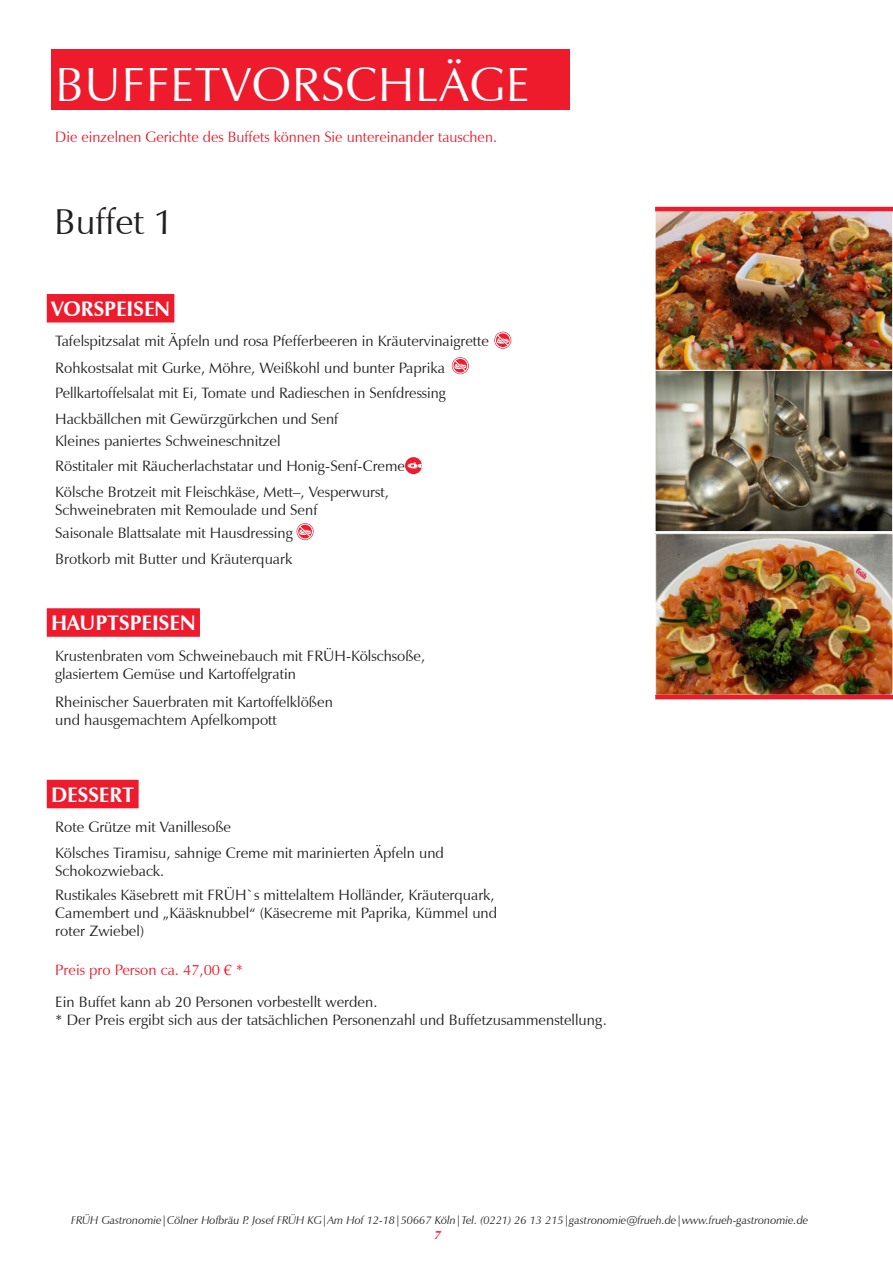
<style>
.page{position:relative;width:893px;height:1263px;background:#fff}
.page>*{position:absolute;margin:0;border:0;box-sizing:border-box;transform-origin:0 0}
.t1{font:48px "Zapf Humanist 601 BT";letter-spacing:.015em;color:#fff}
.t2{font:36px "Zapf Humanist 601 BT";color:#231f20}
.t3{font:700 21px "Zapf Humanist 601 BT";color:#fff}
.t4{font:15px/25.5px "Zapf Humanist 601 BT";color:#231f20}
.t5{font:15px "Zapf Humanist 601 BT";color:#ee1b2d}
.t6{font:italic 700 12px "Zapf Humanist 601 BT";color:#ee1b2d}
.t7{font:italic 11.25px "Zapf Humanist 601 BT";color:#231f20}
.s1{color:#ee1b2d}
.s2{font-family:"Palatino Linotype";color:#ee1b2d}
</style>
<div class="page">
<div style="left:51px;top:49px;width:519px;height:61px;background:#ee1b2d"></div>
<div style="left:47px;top:294px;width:127px;height:28px;background:#ee1b2d"></div>
<div style="left:47px;top:608px;width:153px;height:29px;background:#ee1b2d"></div>
<div style="left:47px;top:780px;width:92px;height:28px;background:#ee1b2d"></div>
<img style="left:657px;top:372px;width:234px;height:158px">
<div style="left:655px;top:370px;width:238px;height:162px;border:1px solid #fff"></div>
<img style="left:657px;top:211px;width:234px;height:158px">
<div style="left:655px;top:208px;width:238px;height:163px;border:1px solid #fff"></div>
<img style="left:657px;top:535px;width:234px;height:159px">
<div style="left:655px;top:533px;width:238px;height:163px;border:1px solid #fff"></div>
<hr style="left:655px;top:207px;width:238px;height:4px;background:#ee1b2d">
<hr style="left:655px;top:695px;width:238px;height:4px;background:#ee1b2d">
<svg style="left:495px;top:332px;width:16px;height:16px"></svg>
<div style="left:405px;top:457px;width:17px;height:17px;background:#ee1b2d;border-radius:50%"></div>
<svg style="left:407px;top:462px;width:15px;height:7px"></svg>
<svg style="left:297px;top:523px;width:17px;height:17px"></svg>
<svg style="left:297px;top:524px;width:16px;height:15px"></svg>
<svg style="left:452px;top:358px;width:16px;height:16px"></svg>
<h1 class="t1" style="left:55px;top:65px;width:476px">BUFFETVORSCHLÄGE</h1>
<p class="t5" style="left:55px;top:131px;width:443px">Die einzelnen Gerichte des Buffets können Sie untereinander tauschen.</p>
<h2 class="t2" style="left:54px;top:207px;width:121px">Buffet 1</h2>
<h3 class="t3" style="left:51px;top:300px;width:121px">VORSPEISEN</h3>
<p class="t4" style="left:55px;top:329px;width:435px;line-height:26.7px">Tafelspitzsalat mit Äpfeln und rosa Pfefferbeeren in Kräutervinaigrette<br>Rohkostsalat mit Gurke, Möhre, Weißkohl und bunter Paprika</p>
<p class="t4" style="left:55px;top:382px;width:392px">Pellkartoffelsalat mit Ei, Tomate und Radieschen in Senfdressing<br>Hackbällchen mit Gewürzgürkchen und Senf</p>
<p class="t4" style="left:55px;top:429px;width:351px">Kleines paniertes Schweineschnitzel<br>Röstitaler mit Räucherlachstatar und Honig-Senf-Creme<br>Kölsche Brotzeit mit Fleischkäse, Mett–, Vesperwurst,</p>
<p class="t4" style="left:55px;top:500px;width:264px;line-height:23.2px">Schweinebraten mit Remoulade und Senf<br>Saisonale Blattsalate mit Hausdressing</p>
<p class="t4" style="left:55px;top:547px;width:239px">Brotkorb mit Butter und Kräuterquark</p>
<h3 class="t3" style="left:51px;top:615px;width:146px">HAUPTSPEISEN</h3>
<p class="t4" style="left:55px;top:648px;width:371px;line-height:18px">Krustenbraten vom Schweinebauch mit FRÜH-Kölschsoße, glasiertem Gemüse und Kartoffelgratin</p>
<p class="t4" style="left:55px;top:695px;width:279px;line-height:18px">Rheinischer Sauerbraten mit Kartoffelklößen und hausgemachtem Apfelkompott</p>
<h3 class="t3" style="left:51px;top:786px;width:85px">DESSERT</h3>
<p class="t4" style="left:55px;top:816px;width:390px">Rote Grütze mit Vanillesoße<br>Kölsches Tiramisu, sahnige Creme mit marinierten Äpfeln und</p>
<p class="t4" style="left:55px;top:860px;width:441px;line-height:24px">Schokozwieback.<br>Rustikales Käsebrett mit FRÜH`s mittelaltem Holländer, Kräuterquark,</p>
<p class="t4" style="left:55px;top:905px;width:443px;line-height:18px">Camembert und „Kääsknubbel“ (Käsecreme mit Paprika, Kümmel und roter Zwiebel)</p>
<p class="t4" style="left:55px;top:955px;width:324px;line-height:32.5px"><span class="s1">Preis pro Person ca. 47,00</span> <span class="s2">€</span> <span class="s1">*<br></span>Ein Buffet kann ab 20 Personen vorbestellt werden.</p>
<p class="t4" style="left:55px;top:1009px;width:553px">* Der Preis ergibt sich aus der tatsächlichen Personenzahl und Buffetzusammenstellung.</p>
<p class="t7" style="left:71px;top:1215px;width:739px">FRÜH Gastronomie|Cölner Hofbräu P. Josef FRÜH KG|Am Hof 12-18|50667 Köln|Tel. (0221) 26 13 215|gastronomie@frueh.de|www.frueh-gastronomie.de</p>
<p class="t6" style="left:434px;top:1228px;width:8px">7</p>
</div>
